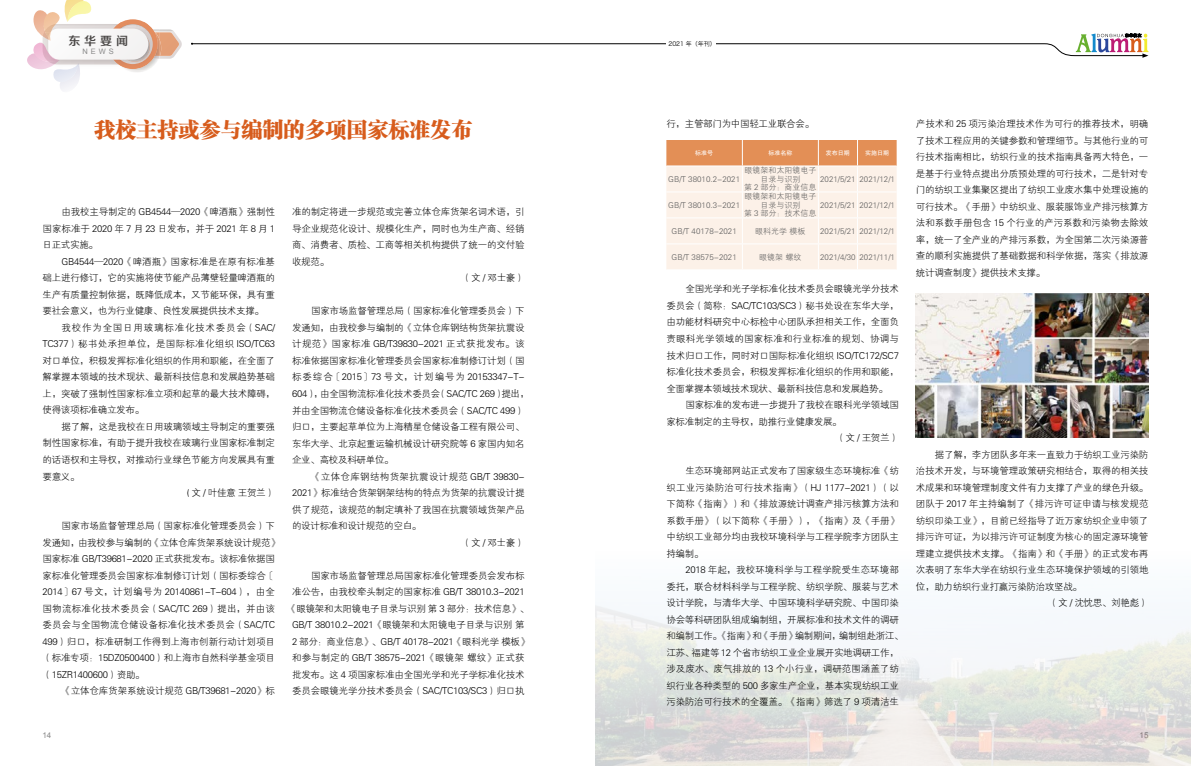
<style>
.page{position:relative;width:1191px;height:766px;background:#fff}
.page>*{position:absolute;margin:0;border:0;box-sizing:border-box;transform-origin:0 0}
.t1{font:21px "FZCSK GBK1 0";color:#d75c1c}
.t2{font:12px "FZZZHONGJW GB1 0";color:#4c4948}
.t3{font:9.5px/16.5px "FZXH1 K GBK1 0";letter-spacing:-.02em;color:#000;text-align:justify}
.t4{font:9.5px "FZXH1 K GBK1 0";letter-spacing:.01em;color:#000}
.t5{font:9.5px "FZXH1 K GBK1 0";letter-spacing:.035em;color:#000}
.t6{font:8px/8.6px "FZXH1 K GBK1 0";color:#5d5d5d;text-align:center}
.t7{font:8px "Arial";color:#898989}
.t8{font:7.5px "Arial";color:#898989}
.t9{font:6px "FZHTK GBK1 0";color:#fff}
.t10{font:6px "Ming Hei R";color:#000}
</style>
<div class="page">
<svg style="left:191px;top:34px;width:957px;height:24px"></svg>
<div style="left:666px;top:41px;width:49px;height:6px;background:#fff"></div>
<svg style="left:27px;top:0;width:155px;height:90px"></svg>
<img style="left:595px;top:605px;width:596px;height:160px">
<svg style="left:666px;top:140px;width:230px;height:129px;background:#f7decc"></svg>
<img style="left:915px;top:293px;width:233px;height:144px">
<p class="t2" style="left:68px;top:35px;width:61px">东 华 要 闻</p>
<p class="t8" style="left:83px;top:47px;width:33px">NEWS</p>
<h1 class="t1" style="left:94px;top:118px;width:379px">我校主持或参与编制的多项国家标准发布</h1>
<p class="t3" style="left:43px;top:204px;width:234px;text-indent:19px">由我校主导制定的 GB4544—2020《啤酒瓶》强制性国家标准于 2020 年 7 月 23 日发布，并于 2021 年 8 月 1日正式实施。</p>
<p class="t3" style="left:43px;top:253px;width:234px;text-indent:19px">GB4544—2020《啤酒瓶》国家标准是在原有标准基础上进行修订，它的实施将使节能产品薄壁轻量啤酒瓶的生产有质量控制依据，既降低成本，又节能环保，具有重要社会意义，也为行业健康、良性发展提供技术支撑。</p>
<p class="t3" style="left:43px;top:319px;width:234px;text-indent:19px">我校作为全国日用玻璃标准化技术委员会（SAC/ TC377）秘书处承担单位，是国际标准化组织 ISO/TC63对口单位，积极发挥标准化组织的作用和职能，在全面了解掌握本领域的技术现状、最新科技信息和发展趋势基础上，突破了强制性国家标准立项和起草的最大技术障碍，使得该项标准确立发布。</p>
<p class="t3" style="left:62px;top:418px;width:215px">据了解，这是我校在日用玻璃领域主导制定的重要强</p>
<p class="t3" style="left:43px;top:435px;width:234px">制性国家标准，有助于提升我校在玻璃行业国家标准制定</p>
<p class="t3" style="left:43px;top:451px;width:234px">的话语权和主导权，对推动行业绿色节能方向发展具有重</p>
<p class="t3" style="left:43px;top:468px;width:39px">要意义。</p>
<p class="t3" style="left:187px;top:484px;width:90px">( 文 / 叶佳意 王贺兰）</p>
<p class="t3" style="left:43px;top:517px;width:239px;text-align:left;text-indent:19px">国家市场监督管理总局（国家标准化管理委员会）下发通知，由我校参与编制的《立体仓库货架系统设计规范》国家标准 GB/T39681-2020 正式获批发布。该标准依据国家标准化管理委员会国家标准制修订计划（国标委综合〔<br>2014〕67 号文，计划编号为 20140861-T-604），由全国物流标准化技术委员会（SAC/TC 269）提出，并由该委员会与全国物流仓储设备标准化技术委员会（SAC/TC<br>499）归口，标准研制工作得到上海市创新行动计划项目（标准专项：15DZ0500400）和上海市自然科学基金项目（15ZR1400600）资助。</p>
<p class="t3" style="left:62px;top:682px;width:215px">《立体仓库货架系统设计规范 GB/T39681-2020》标</p>
<p class="t3" style="left:292px;top:204px;width:234px">准的制定将进一步规范或完善立体仓库货架名词术语，引</p>
<p class="t3" style="left:292px;top:220px;width:234px">导企业规范化设计、规模化生产，同时也为生产商、经销</p>
<p class="t3" style="left:292px;top:237px;width:234px">商、消费者、质检、工商等相关机构提供了统一的交付验</p>
<p class="t3" style="left:292px;top:253px;width:39px">收规范。</p>
<p class="t3" style="left:462px;top:270px;width:64px">（文 / 邓士豪）</p>
<p class="t3" style="left:292px;top:303px;width:239px;text-align:left;text-indent:19px">国家市场监督管理总局（国家标准化管理委员会）下发通知，由我校参与编制的《立体仓库钢结构货架抗震设计规范》国家标准 GB/T39830-2021 正式获批发布。该标准依据国家标准化管理委员会国家标准制修订计划（国标委综合〔2015〕73 号文，计划编号为 20153347-T-<br>604），由全国物流标准化技术委员会（SAC/TC 269）提出，并由全国物流仓储设备标准化技术委员会（SAC/TC 499）归口，主要起草单位为上海精星仓储设备工程有限公司、东华大学、北京起重运输机械设计研究院等 6 家国内知名企业、高校及科研单位。</p>
<p class="t5" style="left:311px;top:471px;width:215px">《立体仓库钢结构货架抗震设计规范 GB/T 39830-</p>
<p class="t3" style="left:292px;top:484px;width:234px">2021》标准结合货架钢架结构的特点为货架的抗震设计提</p>
<p class="t3" style="left:292px;top:501px;width:234px">供了规范，该规范的制定填补了我国在抗震领域货架产品</p>
<p class="t3" style="left:292px;top:517px;width:131px">的设计标准和设计规范的空白。</p>
<p class="t3" style="left:462px;top:534px;width:64px">（文 / 邓士豪）</p>
<p class="t3" style="left:311px;top:567px;width:215px">国家市场监督管理总局国家标准化管理委员会发布标</p>
<p class="t3" style="left:292px;top:583px;width:234px">准公告，由我校牵头制定的国家标准 GB/T 38010.3-2021</p>
<p class="t3" style="left:287px;top:600px;width:243px">《眼镜架和太阳镜电子目录与识别 第 3 部分：技术信息》、</p>
<p class="t3" style="left:292px;top:616px;width:234px">GB/T 38010.2-2021《眼镜架和太阳镜电子目录与识别 第</p>
<p class="t3" style="left:292px;top:633px;width:239px">2 部分：商业信息》、GB/T 40178-2021《眼科光学 模板》</p>
<p class="t4" style="left:292px;top:652px;width:234px">和参与制定的 GB/T 38575-2021《眼镜架螺纹》正式获</p>
<p class="t3" style="left:292px;top:666px;width:234px">批发布。这 4 项国家标准由全国光学和光子学标准化技术</p>
<p class="t3" style="left:292px;top:682px;width:234px">委员会眼镜光学分技术委员会（SAC/TC103/SC3）归口执</p>
<p class="t10" style="left:668px;top:40px;width:49px">2021 年（年刊）</p>
<p class="t3" style="left:666px;top:116px;width:149px">行，主管部门为中国轻工业联合会。</p>
<p class="t9" style="left:695px;top:150px;width:19px">标准号</p>
<p class="t9" style="left:768px;top:150px;width:25px">标准名称</p>
<p class="t9" style="left:826px;top:150px;width:25px">发布日期</p>
<p class="t9" style="left:865px;top:150px;width:25px">实施日期</p>
<p class="t6" style="left:668px;top:175px;width:73px">GB/T 38010.2-2021</p>
<p class="t6" style="left:744px;top:166px;width:74px">眼镜架和太阳镜电子目录与识别<br>第 2 部分：商业信息</p>
<p class="t6" style="left:820px;top:175px;width:76px">2021/5/21 2021/12/1</p>
<p class="t6" style="left:668px;top:201px;width:73px">GB/T 38010.3-2021</p>
<p class="t6" style="left:744px;top:192px;width:74px">眼镜架和太阳镜电子目录与识别<br>第 3 部分：技术信息</p>
<p class="t6" style="left:820px;top:201px;width:76px">2021/5/21 2021/12/1</p>
<p class="t6" style="left:671px;top:227px;width:67px">GB/T 40178-2021</p>
<p class="t6" style="left:755px;top:227px;width:52px">眼科光学 模板</p>
<p class="t6" style="left:820px;top:227px;width:76px">2021/5/21 2021/12/1</p>
<p class="t6" style="left:671px;top:253px;width:67px">GB/T 38575-2021</p>
<p class="t6" style="left:759px;top:253px;width:44px">眼镜架 螺纹</p>
<p class="t6" style="left:820px;top:253px;width:76px">2021/4/30 2021/11/1</p>
<p class="t3" style="left:666px;top:281px;width:234px;text-indent:19px">全国光学和光子学标准化技术委员会眼镜光学分技术委员会（简称：SAC/TC103/SC3）秘书处设在东华大学，由功能材料研究中心标检中心团队承担相关工作，全面负责眼科光学领域的国家标准和行业标准的规划、协调与技术归口工作，同时对口国际标准化组织 ISO/TC172/SC7标准化技术委员会，积极发挥标准化组织的作用和职能，全面掌握本领域技术现状、最新科技信息和发展趋势。</p>
<p class="t3" style="left:685px;top:396px;width:215px">国家标准的发布进一步提升了我校在眼科光学领域国</p>
<p class="t3" style="left:666px;top:413px;width:177px">家标准制定的主导权，助推行业健康发展。</p>
<p class="t3" style="left:836px;top:429px;width:64px">（文 / 王贺兰）</p>
<p class="t3" style="left:666px;top:462px;width:234px;text-indent:19px">生态环境部网站正式发布了国家级生态环境标准《纺织工业污染防治可行技术指南》（HJ 1177-2021）（以下简称《指南》）和《排放源统计调查产排污核算方法和系数手册》（以下简称《手册》），《指南》及《手册》中纺织工业部分均由我校环境科学与工程学院李方团队主持编制。</p>
<p class="t3" style="left:666px;top:561px;width:239px;text-align:left;text-indent:19px">2018 年起，我校环境科学与工程学院受生态环境部委托，联合材料科学与工程学院、纺织学院、服装与艺术设计学院，与清华大学、中国环境科学研究院、中国印染协会等科研团队组成编制组，开展标准和技术文件的调研和编制工作。《指南》和《手册》编制期间，编制组赴浙江、江苏、福建等 12 个省市纺织工业企业展开实地调研工作，涉及废水、废气排放的 13 个小行业，调研范围涵盖了纺织行业各种类型的 500 多家生产企业，基本实现纺织工业污染防治可行技术的全覆盖。《指南》筛选了 9 项清洁生</p>
<p class="t3" style="left:916px;top:116px;width:234px">产技术和 25 项污染治理技术作为可行的推荐技术，明确了技术工程应用的关键参数和管理细节。与其他行业的可行技术指南相比，纺织行业的技术指南具备两大特色，一是基于行业特点提出分质预处理的可行技术，二是针对专门的纺织工业集聚区提出了纺织工业废水集中处理设施的可行技术。《手册》中纺织业、服装服饰业产排污核算方法和系数手册包含 15 个行业的产污系数和污染物去除效率，统一了全产业的产排污系数，为全国第二次污染源普查的顺利实施提供了基础数据和科学依据，落实《排放源统计调查制度》提供技术支撑。</p>
<p class="t3" style="left:935px;top:446px;width:215px">据了解，李方团队多年来一直致力于纺织工业污染防</p>
<p class="t3" style="left:916px;top:462px;width:234px">治技术开发，与环境管理政策研究相结合，取得的相关技</p>
<p class="t3" style="left:916px;top:479px;width:234px">术成果和环境管理制度文件有力支撑了产业的绿色升级。</p>
<p class="t3" style="left:916px;top:495px;width:234px">团队于 2017 年主持编制了《排污许可证申请与核发规范</p>
<p class="t3" style="left:916px;top:512px;width:234px">纺织印染工业》，目前已经指导了近万家纺织企业申领了</p>
<p class="t3" style="left:916px;top:528px;width:234px">排污许可证，为以排污许可证制度为核心的固定源环境管</p>
<p class="t3" style="left:916px;top:545px;width:234px">理建立提供技术支撑。《指南》和《手册》的正式发布再</p>
<p class="t3" style="left:916px;top:561px;width:234px">次表明了东华大学在纺织行业生态环境保护领域的引领地</p>
<p class="t3" style="left:916px;top:578px;width:168px">位，助力纺织行业打赢污染防治攻坚战。</p>
<p class="t3" style="left:1049px;top:594px;width:101px">（文 / 沈忱思、刘艳彪）</p>
<p class="t7" style="left:43px;top:730px;width:10px">14</p>
<p class="t7" style="left:1139px;top:730px;width:10px">15</p>
</div>
